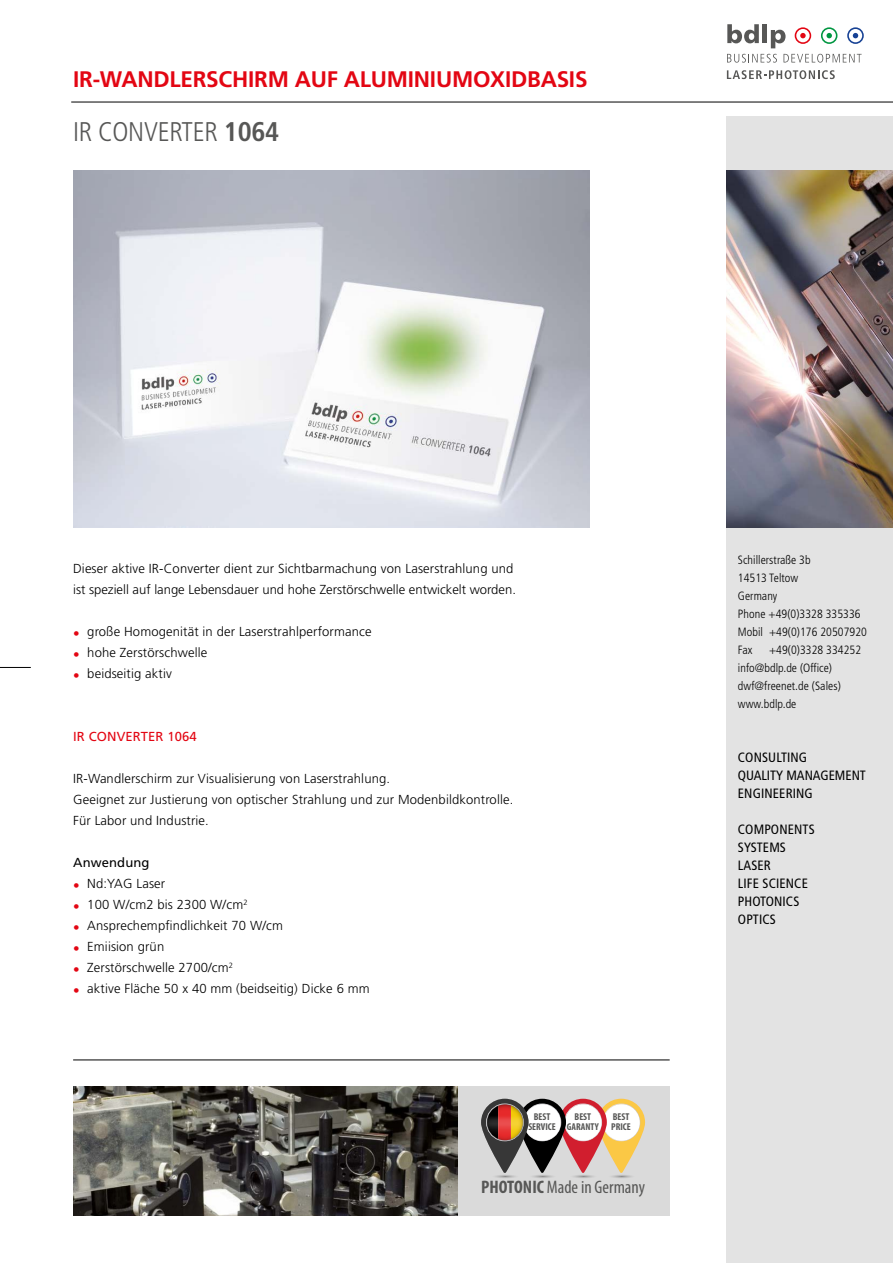
<style>
.page{position:relative;width:893px;height:1263px;background:#fff}
.page>*{position:absolute;margin:0;border:0;box-sizing:border-box;transform-origin:0 0}
.t1{font:300 condensed 27px "Frutiger";letter-spacing:-.01em;color:#575756}
.t2{font:700 22.5px "Frutiger LT Com";letter-spacing:-.01em;color:#e30613}
.t3{font:condensed 18.15px "Myriad Pro";color:#575756}
.t4{font:condensed 13.5px/18px "Frutiger";letter-spacing:.01em;color:#000}
.t5{font:300 13.05px/21px "Frutiger";letter-spacing:.01em;color:#000}
.t6{font:13.05px "Frutiger";letter-spacing:.01em;color:#e30613}
.t7{font:13.05px "Frutiger";letter-spacing:.01em;color:#000}
.t8{font:300 condensed 12px/18px "Frutiger";letter-spacing:.005em;color:#000}
.t9{font:700 condensed 9.9px/10.8px "Myriad Pro";color:#575756;text-align:center}
.s1{font-weight:700}
.s2{color:#e30613}
</style>
<div class="page">
<hr style="left:71px;top:102px;width:822px;height:1px;background:#000">
<svg style="left:727px;top:54px;width:50px;height:9px"></svg>
<svg style="left:783px;top:54px;width:79px;height:9px"></svg>
<svg style="left:727px;top:70px;width:108px;height:9px"></svg>
<svg style="left:727px;top:24px;width:32px;height:19px"></svg>
<div style="left:762px;top:24px;width:5px;height:19px;background:#575756"></div>
<svg style="left:771px;top:30px;width:14px;height:18px"></svg>
<svg style="left:795px;top:27px;width:16px;height:17px"></svg>
<svg style="left:821px;top:27px;width:16px;height:17px"></svg>
<svg style="left:847px;top:27px;width:17px;height:17px"></svg>
<div style="left:726px;top:116px;width:167px;height:1147px;background:#e3e3e3"></div>
<div style="left:457px;top:1086px;width:213px;height:130px;background:#dadada"></div>
<svg style="left:481px;top:1099px;width:164px;height:79px"></svg>
<hr style="left:0;top:667px;width:31px;height:1px;background:#000">
<img style="left:73px;top:171px;width:517px;height:356px">
<hr style="left:73px;top:1060px;width:597px;height:1px;background:#000">
<img style="left:726px;top:170px;width:167px;height:357px">
<img style="left:73px;top:1086px;width:384px;height:130px">
<h2 class="t2" style="left:73px;top:66px;width:516px">IR-WANDLERSCHIRM AUF ALUMINIUMOXIDBASIS</h2>
<h1 class="t1" style="left:73px;top:117px;width:208px">IR CONVERTER <span class="s1">1064</span></h1>
<p class="t5" style="left:73px;top:558px;width:444px">Dieser aktive IR-Converter dient zur Sichtbarmachung von Laserstrahlung und ist speziell auf lange Lebensdauer und hohe Zerstörschwelle entwickelt worden.</p>
<p class="t5" style="left:73px;top:621px;width:300px"><span class="s2">•</span> große Homogenität in der Laserstrahlperformance</p>
<p class="t5" style="left:73px;top:642px;width:136px"><span class="s2">•</span> hohe Zerstörschwelle</p>
<p class="t5" style="left:73px;top:663px;width:100px"><span class="s2">•</span> beidseitig aktiv</p>
<p class="t6" style="left:73px;top:729px;width:125px">IR CONVERTER 1064</p>
<p class="t5" style="left:73px;top:768px;width:442px">IR-Wandlerschirm zur Visualisierung von Laserstrahlung.<br>Geeignet zur Justierung von optischer Strahlung und zur Modenbildkontrolle.<br>Für Labor und Industrie.</p>
<p class="t7" style="left:73px;top:855px;width:78px">Anwendung</p>
<p class="t5" style="left:73px;top:873px;width:94px"><span class="s2">•</span> Nd:YAG Laser</p>
<p class="t5" style="left:73px;top:894px;width:176px"><span class="s2">•</span> 100 W/cm2 bis 2300 W/cm<sup>2</sup></p>
<p class="t5" style="left:73px;top:915px;width:211px"><span class="s2">•</span> Ansprechempfindlichkeit 70 W/cm</p>
<p class="t5" style="left:73px;top:936px;width:93px"><span class="s2">•</span> Emiision grün</p>
<p class="t5" style="left:73px;top:957px;width:161px"><span class="s2">•</span> Zerstörschwelle 2700/cm<sup>2</sup></p>
<p class="t5" style="left:73px;top:978px;width:298px"><span class="s2">•</span> aktive Fläche 50 x 40 mm (beidseitig) Dicke 6 mm</p>
<p class="t9" style="left:528px;top:1110px;width:29px">BEST<br>SERVICE</p>
<p class="t9" style="left:567px;top:1110px;width:33px">BEST<br>GARANTY</p>
<p class="t9" style="left:611px;top:1110px;width:21px;text-align:left">BEST<br>PRICE</p>
<h3 class="t3" style="left:481px;top:1176px;width:165px"><span class="s1">PHOTONIC</span> Made in Germany</h3>
<p class="t8" style="left:738px;top:551px;width:131px">Schillerstraße 3b<br>14513 Teltow<br>Germany<br>Phone +49(0)3328 335336<br>Mobil +49(0)176 20507920<br>Fax</p>
<p class="t8" style="left:738px;top:641px;width:125px;text-indent:31px">+49(0)3328 334252 info@bdlp.de (Office) dwf@freenet.de (Sales) www.bdlp.de</p>
<p class="t4" style="left:738px;top:748px;width:130px">CONSULTING<br>QUALITY MANAGEMENT<br>ENGINEERING</p>
<p class="t4" style="left:738px;top:820px;width:78px">COMPONENTS<br>SYSTEMS<br>LASER<br>LIFE SCIENCE<br>PHOTONICS<br>OPTICS</p>
</div>
